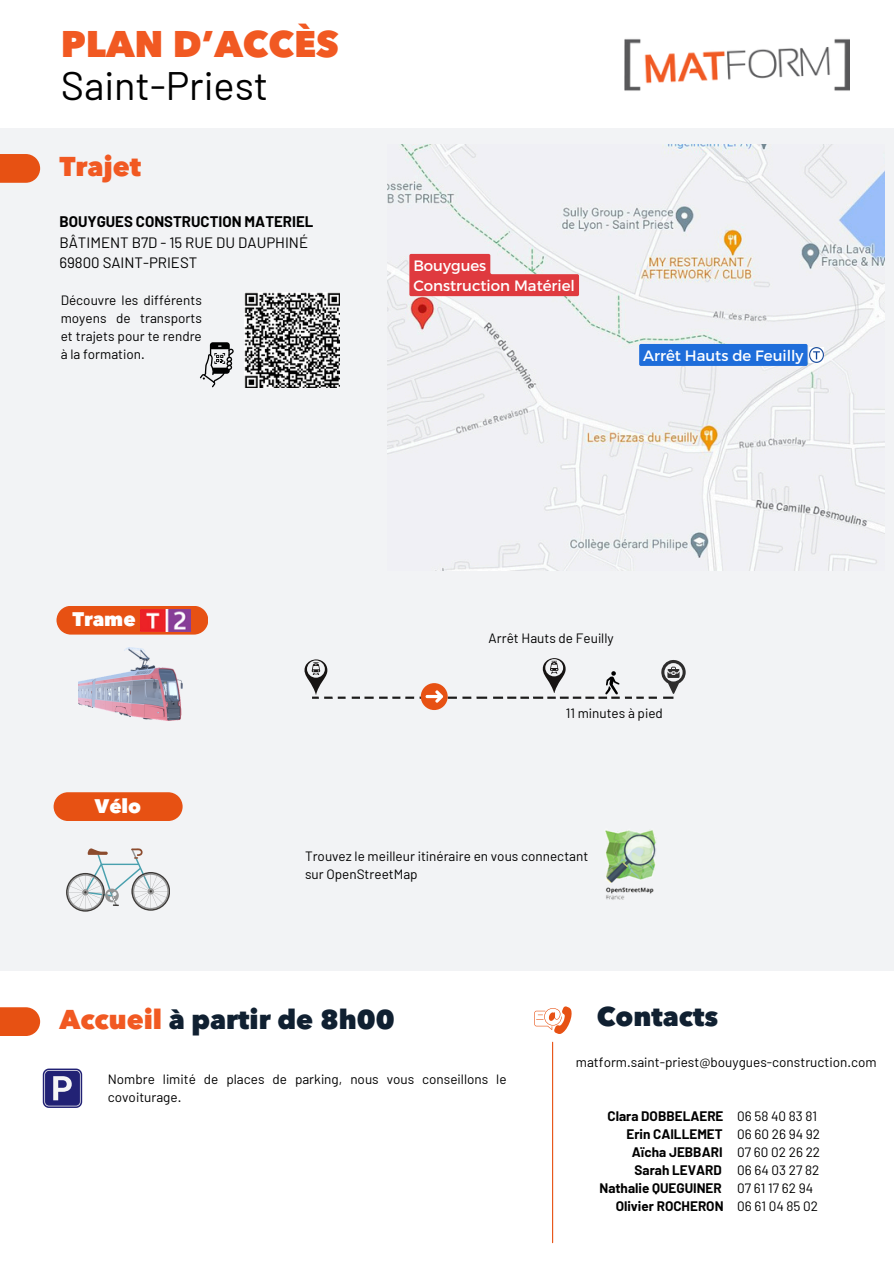
<style>
.page{position:relative;width:894px;height:1264px;background:#fff}
.page>*{position:absolute;margin:0;border:0;box-sizing:border-box;transform-origin:0 0}
.t1{font:39.75px "Barlow";color:#010101}
.t2{font:800 36.75px "Avenir Next LT Pro";color:#f15922}
.t3{font:800 27px "Avenir Next LT Pro";color:#102031}
.t4{font:800 27px "Avenir Next LT Pro";color:#f15922}
.t5{font:800 19.5px "Avenir Next LT Pro";color:#fff}
.t6{font:15px/20.2px "Montserrat";color:#fff}
.t7{font:15px/20.2px "Barlow";color:#000}
.t8{font:700 15px "Barlow";color:#000}
.t9{font:13.5px/18px "Barlow";color:#000}
.t10{font:700 13.5px/18px "Barlow";color:#000;text-align:right}
.s1{color:#f15922}
</style>
<div class="page">
<svg style="left:534px;top:1006px;width:37px;height:27px"></svg>
<div style="left:0;top:128px;width:893px;height:842px;background:#f2f3f5"></div>
<svg style="left:54px;top:792px;width:128px;height:29px;background:#e7591e"></svg>
<svg style="left:43px;top:1068px;width:39px;height:39px;background:#585896"></svg>
<img style="left:624px;top:39px;width:225px;height:52px">
<svg style="left:56px;top:606px;width:152px;height:28px;background:#e65921"></svg>
<hr style="left:552px;top:1042px;width:1px;height:200px;background:#e75113">
<div style="left:0;top:154px;width:40px;height:29px;background:#e75113"></div>
<div style="left:0;top:1007px;width:40px;height:29px;background:#e75113"></div>
<svg style="left:200px;top:342px;width:33px;height:45px"></svg>
<img style="left:387px;top:145px;width:497px;height:425px">
<img style="left:809px;top:348px;width:14px;height:14px">
<div style="left:639px;top:344px;width:168px;height:22px;background:#1e6dda;border-radius:2px"></div>
<svg style="left:409px;top:254px;width:186px;height:60px"></svg>
<svg style="left:351px;top:696px;width:22px;height:2px"></svg>
<img style="left:140px;top:609px;width:50px;height:22px">
<img style="left:605px;top:830px;width:52px;height:70px">
<svg style="left:493px;top:658px;width:192px;height:40px"></svg>
<img style="left:78px;top:647px;width:104px;height:73px">
<svg style="left:67px;top:848px;width:103px;height:63px"></svg>
<svg style="left:304px;top:659px;width:41px;height:39px"></svg>
<img style="left:245px;top:293px;width:94px;height:94px">
<div style="left:420px;top:683px;width:27px;height:27px;background:#e75113;border-radius:50%"></div>
<svg style="left:379px;top:689px;width:108px;height:14px"></svg>
<h2 class="t2" style="left:61px;top:29px;width:280px">PLAN D’ACCÈS</h2>
<h1 class="t1" style="left:61px;top:60px;width:209px">Saint-Priest</h1>
<p class="t4" style="left:59px;top:156px;width:83px">Trajet</p>
<p class="t8" style="left:59px;top:212px;width:255px">BOUYGUES CONSTRUCTION MATERIEL</p>
<p class="t7" style="left:59px;top:232px;width:250px">BÂTIMENT B7D - 15 RUE DU DAUPHINÉ<br>69800 SAINT-PRIEST</p>
<h2 class="t9" style="left:61px;top:290px;width:143px;text-align:justify">Découvre les différents moyens de transports et trajets pour te rendre à la formation.</h2>
<p class="t5" style="left:72px;top:611px;width:65px">Trame</p>
<p class="t5" style="left:95px;top:798px;width:48px">Vélo</p>
<p class="t6" style="left:413px;top:254px;width:163px">Bouygues<br>Construction Matériel</p>
<p class="t6" style="left:643px;top:344px;width:162px">Arrêt Hauts de Feuilly</p>
<p class="t9" style="left:488px;top:629px;width:127px">Arrêt Hauts de Feuilly</p>
<p class="t9" style="left:565px;top:704px;width:99px">11 minutes à pied</p>
<h2 class="t9" style="left:305px;top:846px;width:285px">Trouvez le meilleur itinéraire en vous connectant sur OpenStreetMap</h2>
<p class="t3" style="left:59px;top:1008px;width:337px"><span class="s1">Accueil</span> à partir de 8h00</p>
<p class="t3" style="left:596px;top:1005px;width:123px">Contacts</p>
<p class="t9" style="left:108px;top:1069px;width:400px">Nombre limité de places de parking, nous vous conseillons le covoiturage.</p>
<p class="t9" style="left:575px;top:1052px;width:302px">matform.saint-priest@bouygues-construction.com</p>
<p class="t10" style="left:599px;top:1106px;width:125px">Clara DOBBELAERE<br>Erin CAILLEMET<br>Aïcha JEBBARI<br>Sarah LEVARD<br>Nathalie QUEGUINER</p>
<p class="t10" style="left:615px;top:1196px;width:109px">Olivier ROCHERON</p>
<h3 class="t9" style="left:737px;top:1106px;width:82px">06 58 40 83 81</h3>
<p class="t9" style="left:737px;top:1124px;width:84px">06 60 26 94 92</p>
<p class="t9" style="left:737px;top:1142px;width:84px">07 60 02 26 22</p>
<p class="t9" style="left:737px;top:1160px;width:84px">06 64 03 27 82</p>
<p class="t9" style="left:737px;top:1178px;width:78px">07 61 17 62 94</p>
<p class="t9" style="left:737px;top:1196px;width:82px">06 61 04 85 02</p>
</div>
